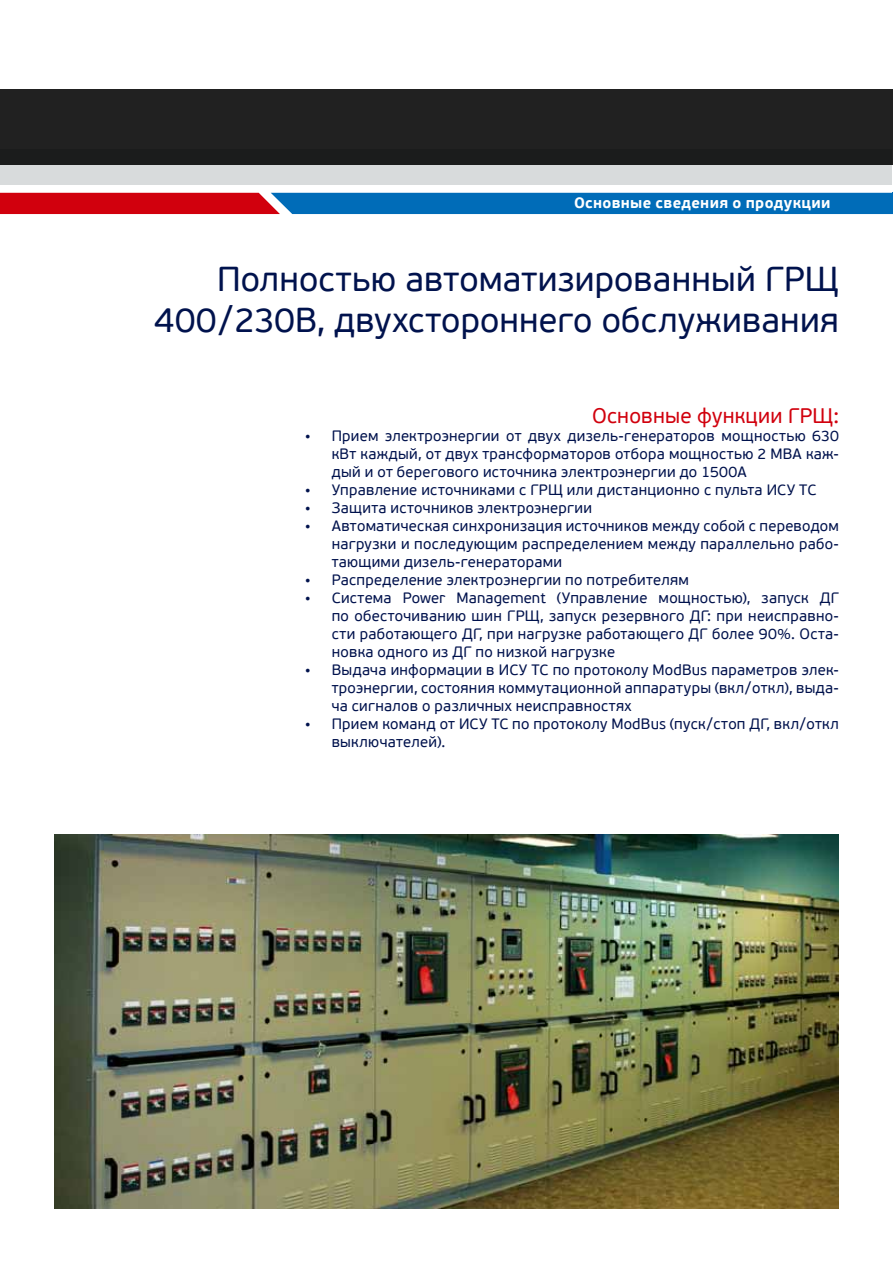
<style>
.page{position:relative;width:893px;height:1263px;background:#fff}
.page>*{position:absolute;margin:0;border:0;box-sizing:border-box;transform-origin:0 0}
.t1{font:34.5px/41.4px "PF Beau Sans Pro";letter-spacing:.005em;color:#00124d;text-align:right}
.t2{font:21px "PF Beau Sans Pro";letter-spacing:.01em;color:#d1000d}
.t3{font:15px/18px "PF Beau Sans Pro";letter-spacing:.02em;color:#00124d;text-align:justify}
.t4{font:700 15px "PF Beau Sans Pro";letter-spacing:.02em;color:#fff}
</style>
<div class="page">
<div style="left:0;top:150px;width:892px;height:35px;background:#d8dbdc"></div>
<hr style="left:892px;top:150px;width:1px;height:35px;background:#d8dbdc">
<svg style="left:0;top:193px;width:893px;height:21px;background:#424d85"></svg>
<div style="left:0;top:89px;width:893px;height:76px;background:#212121"></div>
<hr style="left:892px;top:89px;width:1px;height:76px;background:#000">
<img style="left:54px;top:835px;width:785px;height:374px">
<p class="t4" style="left:574px;top:193px;width:258px">Основные сведения о продукции</p>
<h1 class="t1" style="left:154px;top:259px;width:686px">Полностью автоматизированный ГРЩ<br>400/230В, двухстороннего обслуживания</h1>
<h2 class="t2" style="left:592px;top:403px;width:248px">Основные функции ГРЩ:</h2>
<p class="t3" style="left:332px;top:427px;width:509px;text-indent:-27px">• Прием электроэнергии от двух дизель-генераторов мощностью 630 кВт каждый, от двух трансформаторов отбора мощностью 2 МВА каж&shy;дый и от берегового источника электроэнергии до 1500А</p>
<p class="t3" style="left:305px;top:481px;width:513px">• Управление источниками с ГРЩ или дистанционно с пульта ИСУ ТС</p>
<p class="t3" style="left:305px;top:499px;width:289px">• Защита источников электроэнергии</p>
<p class="t3" style="left:332px;top:517px;width:509px;text-indent:-27px">• Автоматическая синхронизация источников между собой с переводом нагрузки и последующим распределением между параллельно рабо&shy;тающими дизель-генераторами</p>
<p class="t3" style="left:305px;top:571px;width:386px">• Распределение электроэнергии по потребителям</p>
<p class="t3" style="left:332px;top:589px;width:509px;text-indent:-27px">• Система Power Management (Управление мощностью), запуск ДГ по обесточиванию шин ГРЩ, запуск резервного ДГ: при неисправно&shy;сти работающего ДГ, при нагрузке работающего ДГ более 90%. Оста&shy;новка одного из ДГ по низкой нагрузке</p>
<p class="t3" style="left:332px;top:661px;width:509px;text-indent:-27px">• Выдача информации в ИСУ ТС по протоколу ModBus параметров элек&shy;троэнергии, состояния коммутационной аппаратуры (вкл/откл), выда&shy;ча сигналов о различных неисправностях</p>
<p class="t3" style="left:332px;top:715px;width:509px;text-indent:-27px">• Прием команд от ИСУ ТС по протоколу ModBus (пуск/стоп ДГ, вкл/откл выключателей).</p>
</div>
